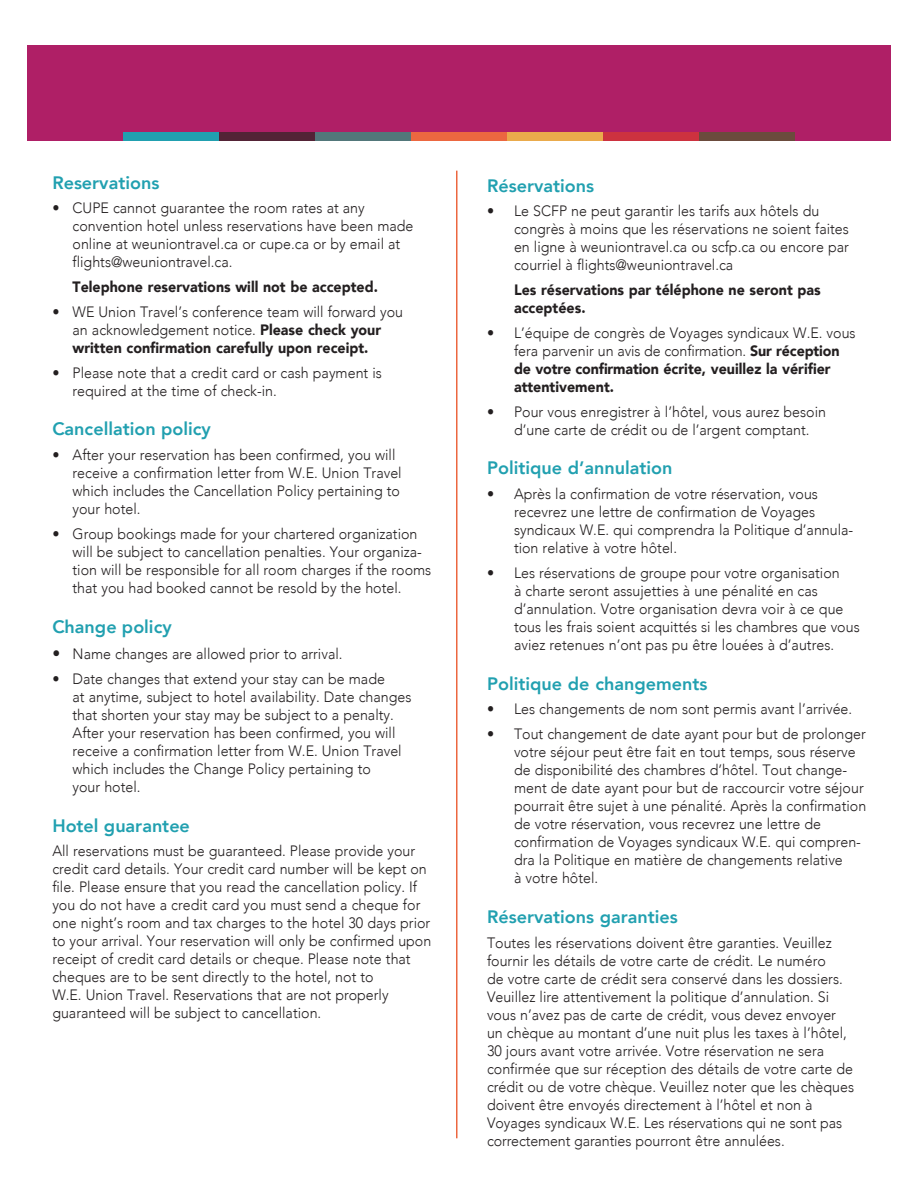
<style>
.page{position:relative;width:918px;height:1188px;background:#fff}
.page>*{position:absolute;margin:0;border:0;box-sizing:border-box;transform-origin:0 0}
.Sub1{font:800 18px "Avenir";color:#21a0b0}
.t1{font:300 15px/18px "Avenir";color:#231f20;scale:.95 1}
.t2{font:900 15px/18px "Avenir";color:#231f20;scale:.95 1}
.s1{font-weight:900}
.s2{font-size:16.5px}
</style>
<div class="page">
<div style="left:27px;top:45px;width:864px;height:96px;background:#af1f66"></div>
<div style="left:123px;top:132px;width:96px;height:9px;background:#21a0b0"></div>
<div style="left:219px;top:132px;width:96px;height:9px;background:#532336"></div>
<div style="left:315px;top:132px;width:96px;height:9px;background:#52777a"></div>
<div style="left:411px;top:132px;width:96px;height:9px;background:#ec6740"></div>
<div style="left:507px;top:132px;width:96px;height:9px;background:#eaab4c"></div>
<div style="left:603px;top:132px;width:96px;height:9px;background:#cd323f"></div>
<div style="left:699px;top:132px;width:96px;height:9px;background:#6b4b3d"></div>
<hr style="left:456px;top:171px;width:2px;height:967px;background:#ec6740">
<p class="Sub1" style="left:52px;top:168px;width:108px">Reservations</p>
<p class="t1" style="left:73px;top:199px;width:360px;text-indent:-20px">• CUPE cannot guarantee the room rates at any convention hotel unless reservations have been made online at weuniontravel.ca or cupe.ca or by email at flights@weuniontravel.ca.</p>
<p class="t2" style="left:73px;top:278px;width:323px">Telephone reservations will not be accepted.</p>
<p class="t1" style="left:73px;top:303px;width:349px;text-indent:-20px">• WE Union Travel’s conference team will forward you an acknowledgement notice. <span class="s1">Please check your written confirmation carefully upon receipt.</span></p>
<p class="t1" style="left:73px;top:363px;width:327px;text-indent:-20px">• Please note that a credit card or cash payment is required at the time of check-in.</p>
<p class="Sub1" style="left:52px;top:415px;width:160px">Cancellation policy</p>
<p class="t1" style="left:73px;top:446px;width:348px;text-indent:-20px">• After your reservation has been confirmed, you will receive a confirmation letter from W.E. Union Travel which includes the Cancellation Policy pertaining to your hotel.</p>
<p class="t1" style="left:73px;top:525px;width:379px;text-indent:-20px">• Group bookings made for your chartered organization will be subject to cancellation penalties. Your organiza&shy;tion will be responsible for all room charges if the rooms that you had booked cannot be resold by the hotel.</p>
<p class="Sub1" style="left:52px;top:612px;width:121px">Change policy</p>
<p class="t1" style="left:52px;top:645px;width:307px"><span class="s2">•</span> Name changes are allowed prior to arrival.</p>
<p class="t1" style="left:73px;top:670px;width:358px;text-indent:-20px">• Date changes that extend your stay can be made<br>at anytime, subject to hotel availability. Date changes that shorten your stay may be subject to a penalty.<br>After your reservation has been confirmed, you will receive a confirmation letter from W.E. Union Travel which includes the Change Policy pertaining to<br>your hotel.</p>
<p class="Sub1" style="left:52px;top:811px;width:139px">Hotel guarantee</p>
<p class="t1" style="left:52px;top:842px;width:400px">All reservations must be guaranteed. Please provide your credit card details. Your credit card number will be kept on file. Please ensure that you read the cancellation policy. If you do not have a credit card you must send a cheque for one night’s room and tax charges to the hotel 30 days prior to your arrival. Your reservation will only be confirmed upon receipt of credit card details or cheque. Please note that cheques are to be sent directly to the hotel, not to<br>W.E. Union Travel. Reservations that are not properly guaranteed will be subject to cancellation.</p>
<p class="Sub1" style="left:487px;top:171px;width:108px">Réservations</p>
<p class="t1" style="left:514px;top:202px;width:354px;text-indent:-27px">• Le SCFP ne peut garantir les tarifs aux hôtels du congrès à moins que les réservations ne soient faites en ligne à weuniontravel.ca ou scfp.ca ou encore par courriel à flights@weuniontravel.ca</p>
<p class="t2" style="left:514px;top:281px;width:324px">Les réservations par téléphone ne seront pas acceptées.</p>
<p class="t1" style="left:514px;top:324px;width:361px;text-indent:-27px">• L’équipe de congrès de Voyages syndicaux W.E. vous fera parvenir un avis de confirmation. <span class="s1">Sur réception de votre confirmation écrite, veuillez la vérifier attentivement.</span></p>
<p class="t1" style="left:514px;top:402px;width:330px;text-indent:-27px">• Pour vous enregistrer à l’hôtel, vous aurez besoin d’une carte de crédit ou de l’argent comptant.</p>
<p class="Sub1" style="left:487px;top:454px;width:187px">Politique d’annulation</p>
<p class="t1" style="left:514px;top:485px;width:359px;text-indent:-27px">• Après la confirmation de votre réservation, vous recevrez une lettre de confirmation de Voyages syndicaux W.E. qui comprendra la Politique d’annula&shy;tion relative à votre hôtel.</p>
<p class="t1" style="left:514px;top:564px;width:365px;text-indent:-27px">• Les réservations de groupe pour votre organisation<br>à charte seront assujetties à une pénalité en cas d’annulation. Votre organisation devra voir à ce que tous les frais soient acquittés si les chambres que vous aviez retenues n’ont pas pu être louées à d’autres.</p>
<p class="Sub1" style="left:487px;top:669px;width:222px">Politique de changements</p>
<p class="t1" style="left:487px;top:700px;width:386px">• Les changements de nom sont permis avant l’arrivée.</p>
<p class="t1" style="left:514px;top:725px;width:372px;text-indent:-27px">• Tout changement de date ayant pour but de prolonger votre séjour peut être fait en tout temps, sous réserve de disponibilité des chambres d’hôtel. Tout change&shy;ment de date ayant pour but de raccourcir votre séjour pourrait être sujet à une pénalité. Après la confirmation de votre réservation, vous recevrez une lettre de confirmation de Voyages syndicaux W.E. qui compren&shy;dra la Politique en matière de changements relative<br>à votre hôtel.</p>
<p class="Sub1" style="left:487px;top:903px;width:192px">Réservations garanties</p>
<p class="t1" style="left:487px;top:933px;width:388px">Toutes les réservations doivent être garanties. Veuillez fournir les détails de votre carte de crédit. Le numéro<br>de votre carte de crédit sera conservé dans les dossiers.<br>Veuillez lire attentivement la politique d’annulation. Si vous n’avez pas de carte de crédit, vous devez envoyer un chèque au montant d’une nuit plus les taxes à l’hôtel, 30 jours avant votre arrivée. Votre réservation ne sera confirmée que sur réception des détails de votre carte de crédit ou de votre chèque. Veuillez noter que les chèques doivent être envoyés directement à l’hôtel et non à Voyages syndicaux W.E. Les réservations qui ne sont pas correctement garanties pourront être annulées.</p>
</div>
